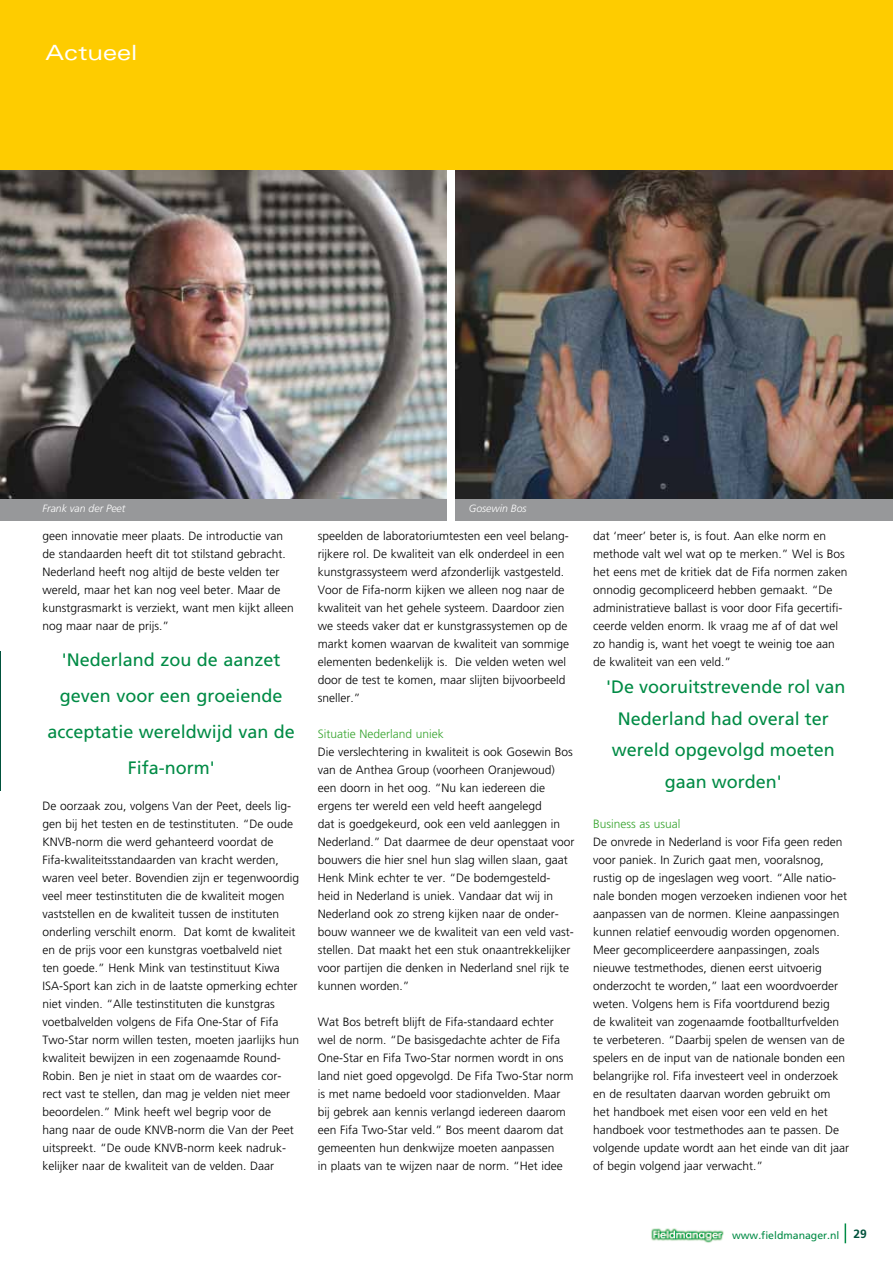
<style>
.page{position:relative;width:893px;height:1263px;background:#fff}
.page>*{position:absolute;margin:0;border:0;box-sizing:border-box;transform-origin:0 0}
.t1{font:expanded 21px "Univers";color:#fff}
.t2{font:18px/31.5px "Frutiger";color:#008b45;text-align:center}
.t3{font:300 12px/18px "Frutiger";color:#000}
.t4{font:300 12px "Frutiger";color:#35a32c}
.t5{font:italic 300 10.5px "Frutiger";color:#fff}
.t6{font:10.5px "Frutiger";color:#008b45}
.s1{font-weight:700;font-size:12px;color:#00523c}
</style>
<div class="page">
<svg style="left:845px;top:1223px;width:1px;height:20px"></svg>
<img style="left:651px;top:1228px;width:73px;height:15px">
<hr style="left:0;top:652px;width:1px;height:139px;background:#00523c">
<img style="left:0;top:170px;width:446px;height:329px">
<img style="left:455px;top:170px;width:438px;height:329px">
<div style="left:0;top:0;width:893px;height:170px;background:#fecc00"></div>
<div style="left:0;top:499px;width:446px;height:21px;background:#97989a"></div>
<div style="left:455px;top:499px;width:438px;height:21px;background:#97989a"></div>
<h1 class="t1" style="left:46px;top:40px;width:93px">Actueel</h1>
<p class="t5" style="left:43px;top:502px;width:84px">Frank van der Peet</p>
<p class="t5" style="left:469px;top:502px;width:59px">Gosewin Bos</p>
<p class="t3" style="left:43px;top:527px;width:253px">geen innovatie meer plaats. De introductie van de standaarden heeft dit tot stilstand gebracht.<br>Nederland heeft nog altijd de beste velden ter wereld, maar het kan nog veel beter. Maar de kunstgrasmarkt is verziekt, want men kijkt alleen nog maar naar de prijs.”</p>
<h2 class="t2" style="left:47px;top:642px;width:249px;line-height:36px">'Nederland zou de aanzet geven voor een groeiende acceptatie wereldwijd van de<br>Fifa-norm'</h2>
<p class="t3" style="left:43px;top:797px;width:258px">De oorzaak zou, volgens Van der Peet, deels lig&shy;gen bij het testen en de testinstituten. “De oude KNVB-norm die werd gehanteerd voordat de Fifa-kwaliteitsstandaarden van kracht werden, waren veel beter. Bovendien zijn er tegenwoordig veel meer testinstituten die de kwaliteit mogen vaststellen en de kwaliteit tussen de instituten onderling verschilt enorm. Dat komt de kwaliteit en de prijs voor een kunstgras voetbalveld niet ten goede.” Henk Mink van testinstituut Kiwa ISA-Sport kan zich in de laatste opmerking echter niet vinden. “Alle testinstituten die kunstgras voetbalvelden volgens de Fifa One-Star of Fifa Two-Star norm willen testen, moeten jaarlijks hun kwaliteit bewijzen in een zogenaamde Round-Robin. Ben je niet in staat om de waardes cor&shy;rect vast te stellen, dan mag je velden niet meer beoordelen.” Mink heeft wel begrip voor de hang naar de oude KNVB-norm die Van der Peet uitspreekt. “De oude KNVB-norm keek nadruk&shy;kelijker naar de kwaliteit van de velden. Daar</p>
<p class="t3" style="left:318px;top:527px;width:253px">speelden de laboratoriumtesten een veel belang&shy;rijkere rol. De kwaliteit van elk onderdeel in een kunstgrassysteem werd afzonderlijk vastgesteld.<br>Voor de Fifa-norm kijken we alleen nog naar de kwaliteit van het gehele systeem. Daardoor zien we steeds vaker dat er kunstgrassystemen op de markt komen waarvan de kwaliteit van sommige elementen bedenkelijk is. Die velden weten wel door de test te komen, maar slijten bijvoorbeeld sneller.”</p>
<p class="t4" style="left:318px;top:727px;width:128px">Situatie Nederland uniek</p>
<p class="t3" style="left:318px;top:743px;width:258px">Die verslechtering in kwaliteit is ook Gosewin Bos van de Anthea Group (voorheen Oranjewoud) een doorn in het oog. “Nu kan iedereen die ergens ter wereld een veld heeft aangelegd<br>dat is goedgekeurd, ook een veld aanleggen in Nederland.” Dat daarmee de deur openstaat voor bouwers die hier snel hun slag willen slaan, gaat Henk Mink echter te ver. “De bodemgesteld&shy;heid in Nederland is uniek. Vandaar dat wij in Nederland ook zo streng kijken naar de onder&shy;bouw wanneer we de kwaliteit van een veld vast&shy;stellen. Dat maakt het een stuk onaantrekkelijker voor partijen die denken in Nederland snel rijk te kunnen worden.”</p>
<p class="t3" style="left:318px;top:1013px;width:257px">Wat Bos betreft blijft de Fifa-standaard echter wel de norm. “De basisgedachte achter de Fifa One-Star en Fifa Two-Star normen wordt in ons land niet goed opgevolgd. De Fifa Two-Star norm is met name bedoeld voor stadionvelden. Maar bij gebrek aan kennis verlangd iedereen daarom een Fifa Two-Star veld.” Bos meent daarom dat gemeenten hun denkwijze moeten aanpassen<br>in plaats van te wijzen naar de norm. “Het idee</p>
<p class="t3" style="left:593px;top:527px;width:256px">dat ‘meer’ beter is, is fout. Aan elke norm en methode valt wel wat op te merken.” Wel is Bos het eens met de kritiek dat de Fifa normen zaken onnodig gecompliceerd hebben gemaakt. “De administratieve ballast is voor door Fifa gecertifi&shy;ceerde velden enorm. Ik vraag me af of dat wel zo handig is, want het voegt te weinig toe aan de kwaliteit van een veld.”</p>
<h2 class="t2" style="left:606px;top:671px;width:241px">'De vooruitstrevende rol van<br>Nederland had overal ter wereld opgevolgd moeten gaan worden'</h2>
<p class="t4" style="left:593px;top:817px;width:89px">Business as usual</p>
<p class="t3" style="left:593px;top:833px;width:258px">De onvrede in Nederland is voor Fifa geen reden voor paniek. In Zurich gaat men, vooralsnog, rustig op de ingeslagen weg voort. “Alle natio&shy;nale bonden mogen verzoeken indienen voor het aanpassen van de normen. Kleine aanpassingen kunnen relatief eenvoudig worden opgenomen.<br>Meer gecompliceerdere aanpassingen, zoals nieuwe testmethodes, dienen eerst uitvoerig onderzocht te worden,” laat een woordvoerder weten. Volgens hem is Fifa voortdurend bezig<br>de kwaliteit van zogenaamde footballturfvelden te verbeteren. “Daarbij spelen de wensen van de spelers en de input van de nationale bonden een belangrijke rol. Fifa investeert veel in onderzoek en de resultaten daarvan worden gebruikt om het handboek met eisen voor een veld en het handboek voor testmethodes aan te passen. De volgende update wordt aan het einde van dit jaar of begin volgend jaar verwacht.”</p>
<p class="t6" style="left:732px;top:1229px;width:136px">www.fieldmanager.nl <span class="s1">29</span></p>
</div>
